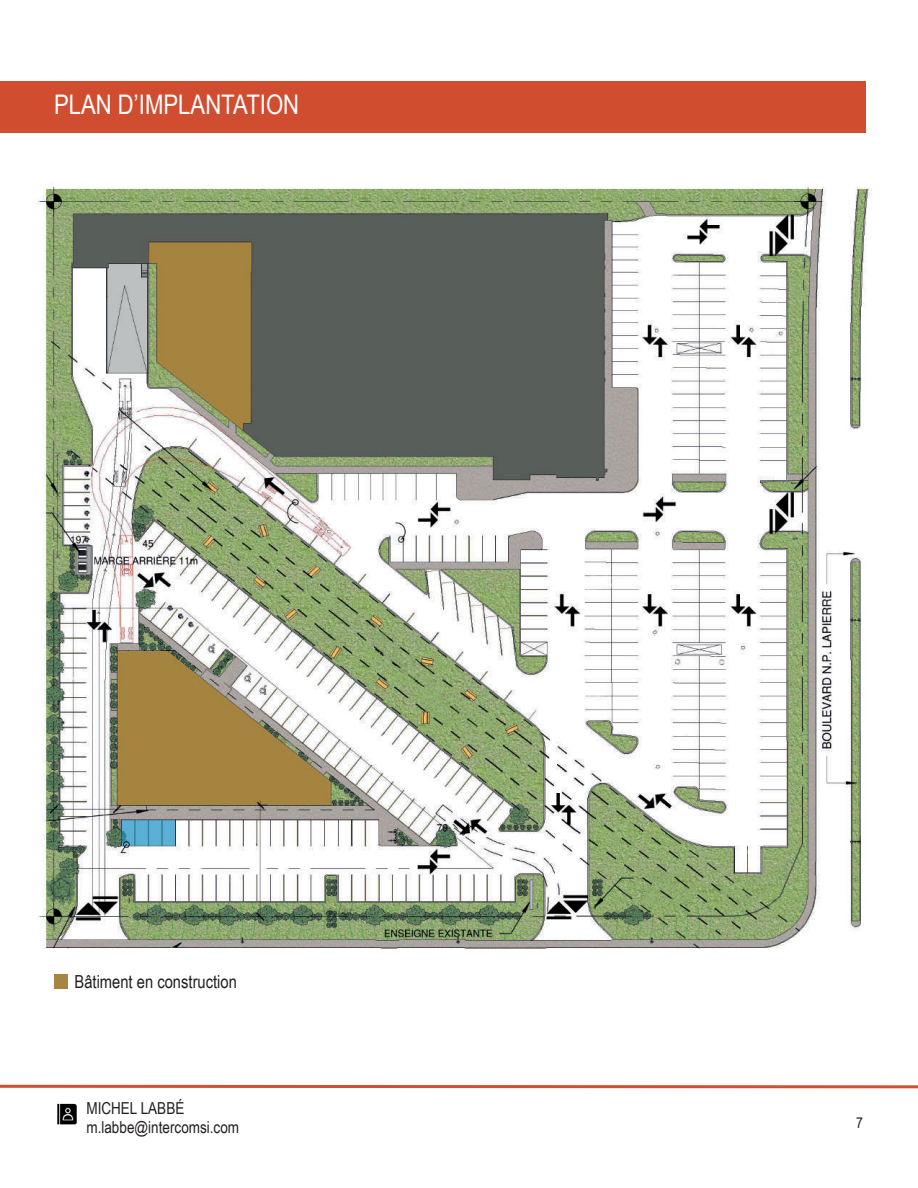
<style>
.page{position:relative;width:918px;height:1188px;background:#fff}
.page>*{position:absolute;margin:0;border:0;box-sizing:border-box;transform-origin:0 0}
.t1{font:27px "Arial Narrow";color:#fff}
.t2{font:18px "Arial Narrow";color:#231f20}
.t3{font:16.5px/19.8px "Arial Narrow";color:#231f20}
.t4{font:15px "Arial Narrow";color:#231f20}
</style>
<div class="page">
<svg style="left:0;top:1084px;width:918px;height:5px"></svg>
<div style="left:0;top:81px;width:865px;height:51px;background:#d04d30"></div>
<img style="left:37px;top:186px;width:835px;height:763px">
<div style="left:54px;top:975px;width:13px;height:14px;background:#a5853f"></div>
<img style="left:57px;top:1103px;width:20px;height:22px">
<h1 class="t1" style="left:54px;top:85px;width:247px">PLAN D’IMPLANTATION</h1>
<p class="t2" style="left:75px;top:968px;width:164px">Bâtiment en construction</p>
<p class="t3" style="left:86px;top:1097px;width:154px">MICHEL LABBÉ m.labbe@intercomsi.com</p>
<p class="t4" style="left:856px;top:1112px;width:8px">7</p>
</div>
